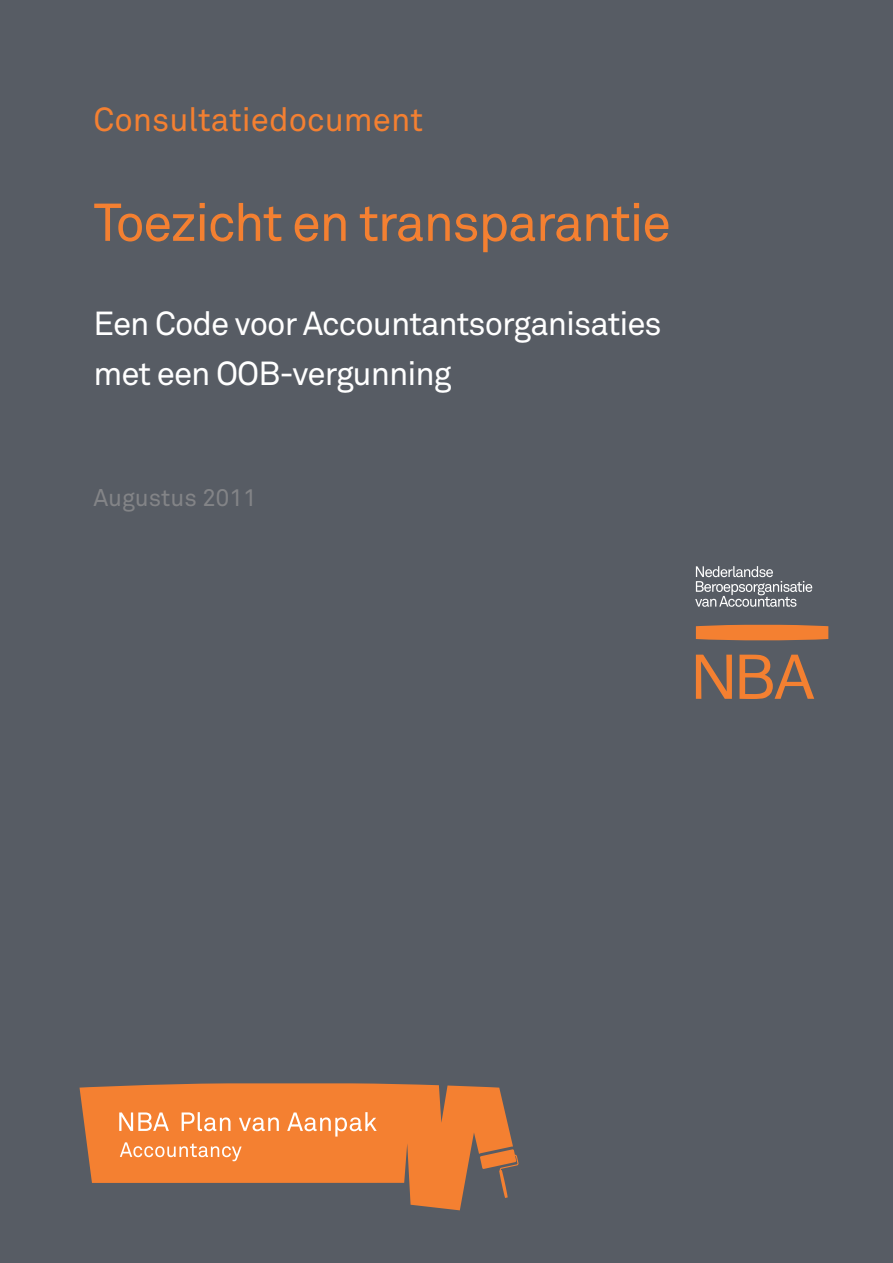
<style>
.page{position:relative;width:893px;height:1263px;background:#575c64}
.page>*{position:absolute;margin:0;border:0;box-sizing:border-box;transform-origin:0 0}
.t1{font:52.5px "Akkurat";letter-spacing:-.03em;color:#f48031}
.t2{font:33px/49.5px "Akkurat";letter-spacing:-.03em;color:#fff}
.t3{font:33px "Akkurat";color:#f48031}
.t4{font:24px "Akkurat";color:#838487}
</style>
<div class="page">
<svg style="left:80px;top:1083px;width:433px;height:127px;fill:#f48031"></svg>
<svg style="left:480px;top:1149px;width:38px;height:49px"></svg>
<svg style="left:119px;top:1112px;width:50px;height:19px"></svg>
<svg style="left:182px;top:1112px;width:48px;height:19px"></svg>
<svg style="left:239px;top:1117px;width:40px;height:14px"></svg>
<svg style="left:287px;top:1112px;width:90px;height:24px;background:#f69d60"></svg>
<svg style="left:120px;top:1142px;width:122px;height:19px;background:#f69a5b"></svg>
<div style="left:696px;top:625px;width:132px;height:15px;background:#f48031"></div>
<svg style="left:695px;top:566px;width:117px;height:41px"></svg>
<svg style="left:696px;top:655px;width:36px;height:44px"></svg>
<svg style="left:739px;top:655px;width:75px;height:44px"></svg>
<p class="t3" style="left:94px;top:99px;width:331px">Consultatiedocument</p>
<h1 class="t1" style="left:94px;top:189px;width:579px">Toezicht en transparantie</h1>
<p class="t2" style="left:94px;top:298px;width:570px">Een Code voor Accountantsorganisaties met een OOB-vergunning</p>
<p class="t4" style="left:94px;top:483px;width:165px">Augustus 2011</p>
</div>
